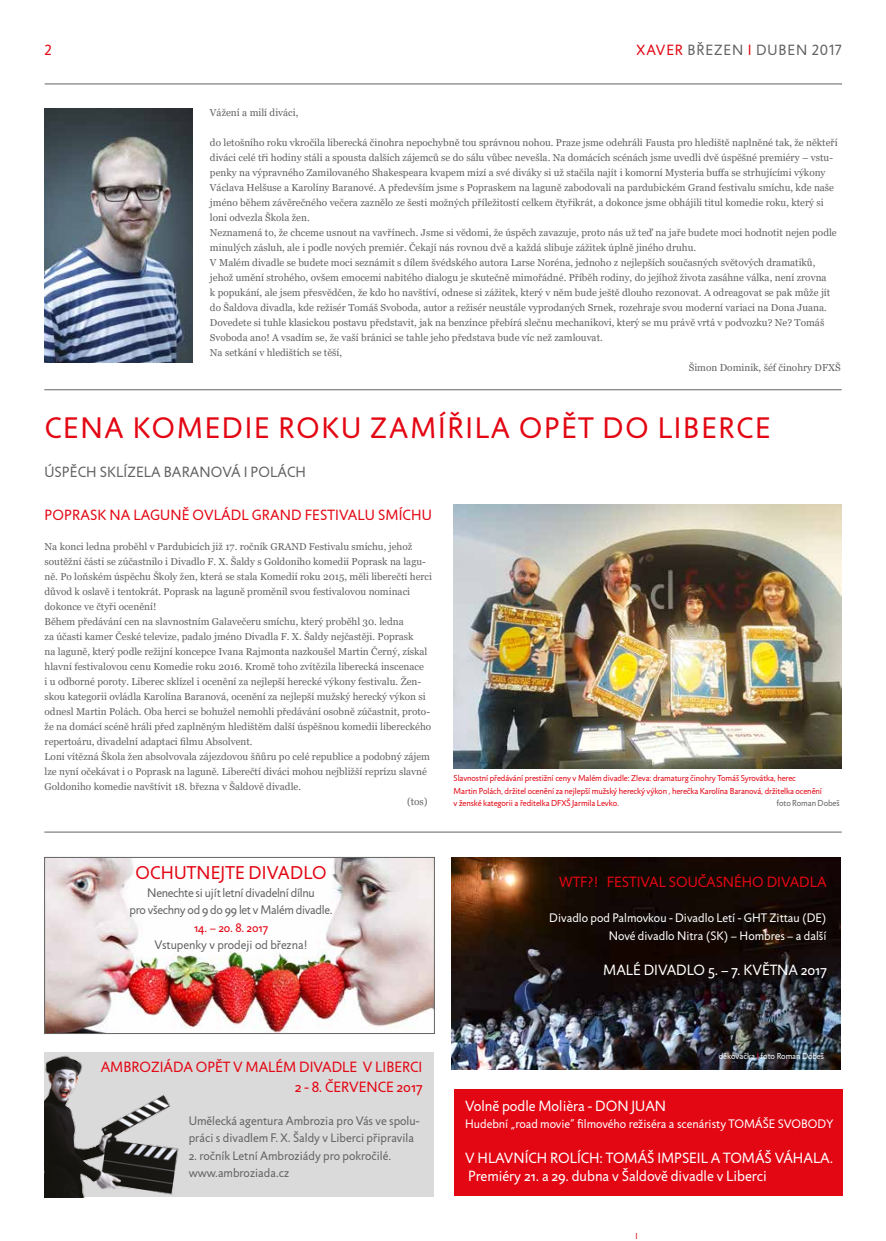
<style>
.page{position:relative;width:886px;height:1241px;background:#fff}
.page>*{position:absolute;margin:0;border:0;box-sizing:border-box;transform-origin:0 0}
.t1{font:30px "Jigsaw";letter-spacing:.06em;color:#e30613}
.t2{font:18.75px "Jigsaw";letter-spacing:.01em;color:#e30613}
.t3{font:15px/17.5px "Jigsaw";color:#fff}
.t4{font:15px/20px "Jigsaw";color:#e30613;text-align:right}
.t5{font:15px "Jigsaw";letter-spacing:.01em;color:#646363}
.t6{font:15px "Jigsaw";letter-spacing:.06em;color:#646363}
.t7{font:12.5px/17.5px "Jigsaw";color:#646363}
.t8{font:12.5px/17.5px "Jigsaw";color:#fff;text-align:right}
.t9{font:12.5px/17.5px "Jigsaw";letter-spacing:-.02em;color:#646363;text-align:center}
.t10{font:12.5px "Jigsaw";color:#e30613}
.t11{font:10px "Georgia";color:#646363}
.t12{font:8.75px/12.5px "Jigsaw";letter-spacing:-.01em;color:#e30613}
.t13{font:8.75px "Jigsaw";color:#fff}
.t14{font:8.75px "Jigsaw";letter-spacing:-.01em;color:#646363}
.s1{color:#e30613}
</style>
<div class="page">
<hr style="left:45px;top:84px;width:797px;height:1px;background:#646363">
<img style="left:44px;top:109px;width:148px;height:253px">
<hr style="left:44px;top:389px;width:798px;height:1px;background:#646363">
<img style="left:454px;top:504px;width:388px;height:264px">
<div style="left:45px;top:1052px;width:389px;height:144px;background:#dadada"></div>
<div style="left:454px;top:1089px;width:389px;height:106px;background:#e30613"></div>
<hr style="left:44px;top:831px;width:798px;height:1px;background:#646363">
<img style="left:452px;top:857px;width:389px;height:212px">
<img style="left:44px;top:1052px;width:135px;height:144px">
<img style="left:46px;top:859px;width:386px;height:172px">
<div style="left:44px;top:857px;width:390px;height:176px;border:1px solid #646363"></div>
<h3 class="t4" style="left:44px;top:40px;width:9px">2</h3>
<h3 class="t6" style="left:637px;top:41px;width:207px"><span class="s1">XAVER</span> BŘEZEN <span class="s1">I</span> DUBEN 2017</h3>
<p class="t11" style="left:210px;top:107px;width:90px">Vážení a milí diváci,</p>
<p class="t11" style="left:210px;top:137px;width:629px">do letošního roku vkročila liberecká činohra nepochybně tou správnou nohou. Praze jsme odehráli Fausta pro hlediště naplněné tak, že někteří</p>
<p class="t11" style="left:210px;top:152px;width:625px">diváci celé tři hodiny stáli a spousta dalších zájemců se do sálu vůbec nevešla. Na domácích scénách jsme uvedli dvě úspěšné premiéry – vstu-</p>
<p class="t11" style="left:210px;top:167px;width:617px">penky na výpravného Zamilovaného Shakespeara kvapem mizí a své diváky si už stačila najít i komorní Mysteria buffa se strhujícími výkony</p>
<p class="t11" style="left:210px;top:182px;width:626px">Václava Helšuse a Karolíny Baranové. A především jsme s Popraskem na laguně zabodovali na pardubickém Grand festivalu smíchu, kde naše</p>
<p class="t11" style="left:210px;top:197px;width:615px">jméno během závěrečného večera zaznělo ze šesti možných příležitostí celkem čtyřikrát, a dokonce jsme obhájili titul komedie roku, který si</p>
<p class="t11" style="left:210px;top:212px;width:101px">loni odvezla Škola žen.</p>
<p class="t11" style="left:210px;top:227px;width:628px">Neznamená to, že chceme usnout na vavřínech. Jsme si vědomi, že úspěch zavazuje, proto nás už teď na jaře budete moci hodnotit nejen podle</p>
<p class="t11" style="left:210px;top:242px;width:488px">minulých zásluh, ale i podle nových premiér. Čekají nás rovnou dvě a každá slibuje zážitek úplně jiného druhu.</p>
<p class="t11" style="left:210px;top:257px;width:607px">V Malém divadle se budete moci seznámit s dílem švédského autora Larse Noréna, jednoho z nejlepších současných světových dramatiků,</p>
<p class="t11" style="left:210px;top:272px;width:618px">jehož umění strohého, ovšem emocemi nabitého dialogu je skutečně mimořádné. Příběh rodiny, do jejíhož života zasáhne válka, není zrovna</p>
<p class="t11" style="left:210px;top:287px;width:622px">k popukání, ale jsem přesvědčen, že kdo ho navštíví, odnese si zážitek, který v něm bude ještě dlouho rezonovat. A odreagovat se pak může jít</p>
<p class="t11" style="left:210px;top:302px;width:618px">do Šaldova divadla, kde režisér Tomáš Svoboda, autor a režisér neustále vyprodaných Srnek, rozehraje svou moderní variaci na Dona Juana.</p>
<p class="t11" style="left:210px;top:317px;width:616px">Dovedete si tuhle klasickou postavu představit, jak na benzínce přebírá slečnu mechanikovi, který se mu právě vrtá v podvozku? Ne? Tomáš</p>
<p class="t11" style="left:210px;top:332px;width:394px">Svoboda ano! A vsadím se, že vaší bránici se tahle jeho představa bude víc než zamlouvat.</p>
<p class="t11" style="left:210px;top:347px;width:134px">Na setkání v hledištích se těší,</p>
<p class="t11" style="left:689px;top:362px;width:154px">Šimon Dominik, šéf činohry DFXŠ</p>
<h1 class="t1" style="left:45px;top:411px;width:727px">CENA KOMEDIE ROKU ZAMÍŘILA OPĚT DO LIBERCE</h1>
<h3 class="t5" style="left:44px;top:463px;width:263px">ÚSPĚCH SKLÍZELA BARANOVÁ I POLÁCH</h3>
<h3 class="t4" style="left:45px;top:504px;width:389px">POPRASK NA LAGUNĚ OVLÁDL GRAND FESTIVALU SMÍCHU</h3>
<p class="t11" style="left:45px;top:540px;width:369px">Na konci ledna proběhl v Pardubicích již 17. ročník GRAND Festivalu smíchu, jehož</p>
<p class="t11" style="left:45px;top:555px;width:383px">soutěžní části se zúčastnilo i Divadlo F. X. Šaldy s Goldoniho komedií Poprask na lagu-</p>
<p class="t11" style="left:45px;top:570px;width:389px">ně. Po loňském úspěchu Školy žen, která se stala Komedií roku 2015, měli liberečtí herci</p>
<p class="t11" style="left:45px;top:585px;width:367px">důvod k oslavě i tentokrát. Poprask na laguně proměnil svou festivalovou nominaci</p>
<p class="t11" style="left:45px;top:600px;width:113px">dokonce ve čtyři ocenění!</p>
<p class="t11" style="left:45px;top:615px;width:361px">Během předávání cen na slavnostním Galavečeru smíchu, který proběhl 30. ledna</p>
<p class="t11" style="left:45px;top:630px;width:370px">za účasti kamer České televize, padalo jméno Divadla F. X. Šaldy nejčastěji. Poprask</p>
<p class="t11" style="left:45px;top:645px;width:384px">na laguně, který podle režijní koncepce Ivana Rajmonta nazkoušel Martin Černý, získal</p>
<p class="t11" style="left:45px;top:660px;width:381px">hlavní festivalovou cenu Komedie roku 2016. Kromě toho zvítězila liberecká inscenace</p>
<p class="t11" style="left:45px;top:675px;width:378px">i u odborné poroty. Liberec sklízel i ocenění za nejlepší herecké výkony festivalu. Žen-</p>
<p class="t11" style="left:45px;top:690px;width:383px">skou kategorii ovládla Karolína Baranová, ocenění za nejlepší mužský herecký výkon si</p>
<p class="t11" style="left:45px;top:705px;width:387px">odnesl Martin Polách. Oba herci se bohužel nemohli předávání osobně zúčastnit, proto-</p>
<p class="t11" style="left:45px;top:720px;width:388px">že na domácí scéně hráli před zaplněným hledištěm další úspěšnou komedii libereckého</p>
<p class="t11" style="left:45px;top:735px;width:210px">repertoáru, divadelní adaptaci filmu Absolvent.</p>
<p class="t11" style="left:45px;top:750px;width:387px">Loni vítězná Škola žen absolvovala zájezdovou šňůru po celé republice a podobný zájem</p>
<p class="t11" style="left:45px;top:765px;width:384px">lze nyní očekávat i o Poprask na laguně. Liberečtí diváci mohou nejbližší reprízu slavné</p>
<p class="t11" style="left:45px;top:780px;width:258px">Goldoniho komedie navštívit 18. března v Šaldově divadle.</p>
<p class="t11" style="left:407px;top:795px;width:22px">(tos)</p>
<p class="t12" style="left:454px;top:772px;width:370px">Slavnostní předávání prestižní ceny v Malém divadle: Zleva: dramaturg činohry Tomáš Syrovátka, herec<br>Martin Polách, držitel ocenění za nejlepší mužský herecký výkon , herečka Karolína Baranová, držitelka ocenění v ženské kategorii a ředitelka DFXŠ Jarmila Levko.</p>
<p class="t14" style="left:776px;top:798px;width:64px">foto Roman Dobeš</p>
<h2 class="t2" style="left:136px;top:862px;width:192px">OCHUTNEJTE DIVADLO</h2>
<p class="t9" style="left:129px;top:883px;width:205px">Nenechte si ujít letní divadelní dílnu<br>pro všechny od 9 do 99 let v Malém divadle.</p>
<p class="t10" style="left:194px;top:920px;width:75px">14. – 20. 8. 2017</p>
<p class="t7" style="left:155px;top:936px;width:154px">Vstupenky v prodeji od března!</p>
<h3 class="t4" style="left:559px;top:872px;width:269px">WTF?! FESTIVAL SOUČASNÉHO DIVADLA</h3>
<p class="t8" style="left:549px;top:909px;width:279px">Divadlo pod Palmovkou - Divadlo Letí - GHT Zittau (DE)<br>Nové divadlo Nitra (SK) – Hombres – a další</p>
<h3 class="t3" style="left:603px;top:960px;width:225px">MALÉ DIVADLO 5. – 7. KVĚTNA 2017</h3>
<h3 class="t4" style="left:101px;top:1056px;width:323px">AMBROZIÁDA OPĚT V MALÉM DIVADLE V LIBERCI<br>2 - 8. ČERVENCE 2017</h3>
<p class="t7" style="left:189px;top:1111px;width:232px">Umělecká agentura Ambrozia pro Vás ve spolu&shy;práci s divadlem F. X. Šaldy v Liberci připravila</p>
<p class="t7" style="left:189px;top:1146px;width:204px">2. ročník Letní Ambroziády pro pokročilé. www.ambroziada.cz</p>
<p class="t13" style="left:719px;top:1050px;width:107px">děkovačka <span class="s1">I</span> foto Roman Dobeš</p>
<h3 class="t3" style="left:465px;top:1096px;width:202px">Volně podle Molièra - DON JUAN</h3>
<p class="t8" style="left:465px;top:1115px;width:370px">Hudební „road movie“ filmového režiséra a scenáristy TOMÁŠE SVOBODY</p>
<h3 class="t3" style="left:465px;top:1149px;width:370px">V HLAVNÍCH ROLÍCH: TOMÁŠ IMPSEIL A TOMÁŠ VÁHALA.<br>Premiéry 21. a 29. dubna v Šaldově divadle v Liberci</h3>
</div>
